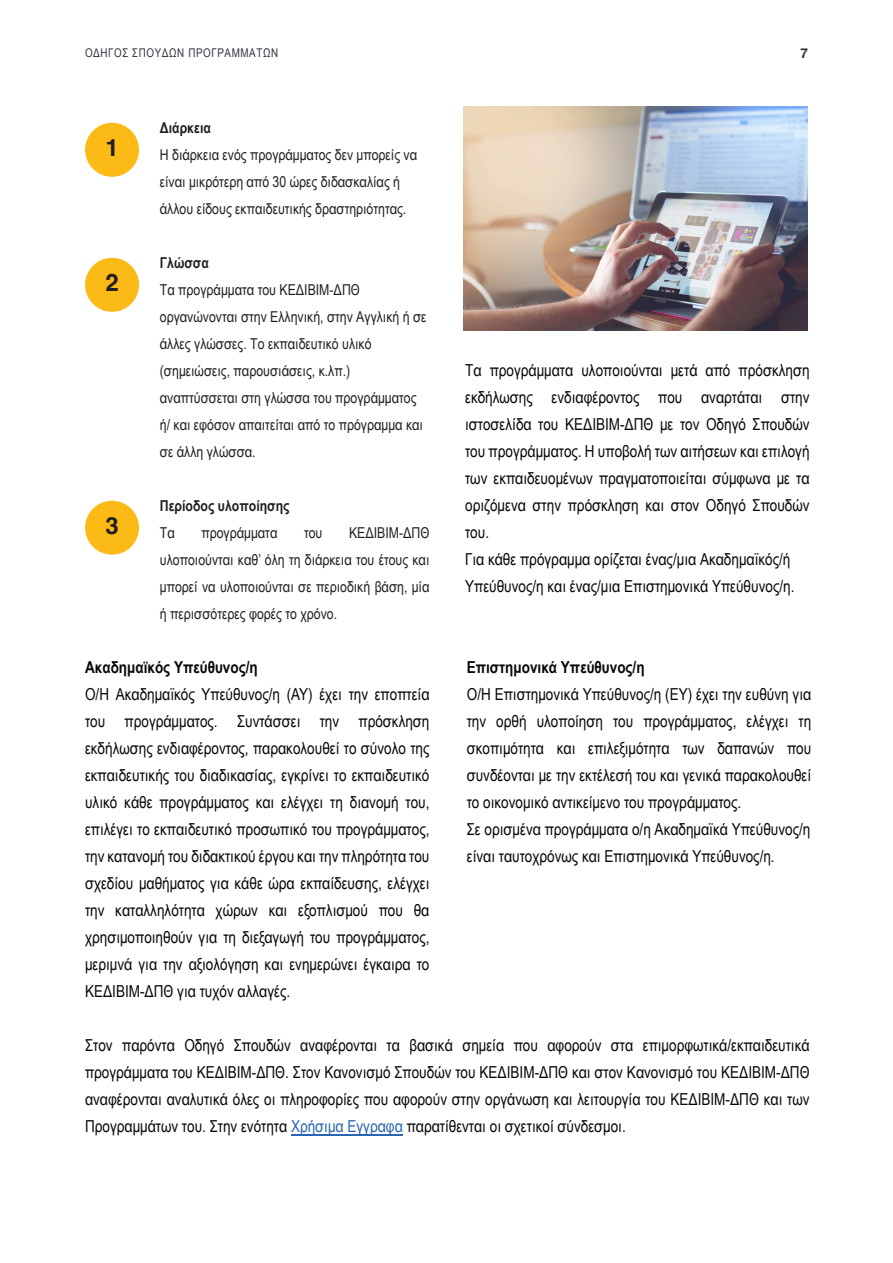
<style>
.page{position:relative;width:893px;height:1263px;background:#fff}
.page>*{position:absolute;margin:0;border:0;box-sizing:border-box;transform-origin:0 0}
.t1{font:700 24px "Helvetica";color:#231f20}
.t2{font:16.5px/27px "Arial Narrow";color:#080704}
.t3{font:700 16.5px "Arial Narrow";color:#080704}
.t4{font:15px/27px "Arial Narrow";color:#231f20}
.t5{font:700 15px "Arial Narrow";color:#231f20}
.t6{font:700 13.5px "Helvetica";color:#32323f}
.t7{font:12px "Arial Narrow";letter-spacing:.05em;color:#32323f}
.s1{color:#2965b1}
</style>
<div class="page">
<hr style="left:0;top:322px;width:1px;height:432px;background:#32323f">
<img style="left:463px;top:106px;width:345px;height:225px">
<hr style="left:291px;top:1134px;width:112px;height:1px;background:#2965b1">
<div style="left:85px;top:123px;width:54px;height:54px;background:#fcba17;border-radius:50%"></div>
<div style="left:85px;top:258px;width:54px;height:54px;background:#fcba17;border-radius:50%"></div>
<div style="left:85px;top:501px;width:54px;height:54px;background:#fcba17;border-radius:50%"></div>
<p class="t7" style="left:85px;top:49px;width:195px">ΟΔΗΓΟΣ ΣΠΟΥΔΩΝ ΠΡΟΓΡΑΜΜΑΤΩΝ</p>
<p class="t6" style="left:800px;top:48px;width:9px">7</p>
<h1 class="t1" style="left:105px;top:138px;width:15px">1</h1>
<h1 class="t1" style="left:105px;top:273px;width:15px">2</h1>
<h1 class="t1" style="left:105px;top:516px;width:15px">3</h1>
<p class="t5" style="left:160px;top:122px;width:53px">Διάρκεια</p>
<p class="t4" style="left:160px;top:143px;width:259px">Η διάρκεια ενός προγράμματος δεν μπορείς να είναι μικρότερη από 30 ώρες διδασκαλίας ή άλλου είδους εκπαιδευτικής δραστηριότητας.</p>
<p class="t5" style="left:160px;top:257px;width:51px">Γλώσσα</p>
<p class="t4" style="left:160px;top:278px;width:268px">Τα προγράμματα του ΚΕΔΙΒΙΜ-ΔΠΘ οργανώνονται στην Ελληνική, στην Αγγλική ή σε άλλες γλώσσες. Το εκπαιδευτικό υλικό (σημειώσεις, παρουσιάσεις, κ.λπ.) αναπτύσσεται στη γλώσσα του προγράμματoς ή/ και εφόσον απαιτείται από το πρόγραμμα και σε άλλη γλώσσα.</p>
<p class="t5" style="left:160px;top:500px;width:131px">Περίοδος υλοποίησης</p>
<p class="t4" style="left:160px;top:521px;width:16px">Τα</p>
<p class="t4" style="left:201px;top:521px;width:78px">προγράμματα</p>
<p class="t4" style="left:304px;top:521px;width:20px">του</p>
<p class="t4" style="left:160px;top:521px;width:271px;text-align:justify;text-indent:189px">ΚΕΔΙΒΙΜ-ΔΠΘ υλοποιούνται καθ’ όλη τη διάρκεια του έτους και μπορεί να υλοποιούνται σε περιοδική βάση, μία ή περισσότερες φορές το χρόνο.</p>
<p class="t3" style="left:85px;top:661px;width:174px">Ακαδημαϊκός Υπεύθυνος/η</p>
<p class="t2" style="left:85px;top:683px;width:346px;text-align:justify">Ο/Η Ακαδημαϊκός Υπεύθυνος/η (AY) έχει την εποπτεία του προγράμματος. Συντάσσει την πρόσκληση εκδήλωσης ενδιαφέροντος, παρακολουθεί το σύνολο της εκπαιδευτικής του διαδικασίας, εγκρίνει το εκπαιδευτικό υλικό κάθε προγράμματος και ελέγχει τη διανομή του, επιλέγει το εκπαιδευτικό προσωπικό του προγράμματος, την κατανομή του διδακτικού έργου και την πληρότητα του σχεδίου μαθήματος για κάθε ώρα εκπαίδευσης, ελέγχει την καταλληλότητα χώρων και εξοπλισμού που θα χρησιμοποιηθούν για τη διεξαγωγή του προγράμματος, μεριμνά για την αξιολόγηση και ενημερώνει έγκαιρα το ΚΕΔΙΒΙΜ-ΔΠΘ για τυχόν αλλαγές.</p>
<p class="t2" style="left:465px;top:359px;width:346px">Τα προγράμματα υλοποιούνται μετά από πρόσκληση εκδήλωσης ενδιαφέροντος που αναρτάται στην ιστοσελίδα του ΚΕΔΙΒΙΜ-ΔΠΘ με τον Οδηγό Σπουδών του προγράμματος. Η υποβολή των αιτήσεων και επιλογή των εκπαιδευομένων πραγματοποιείται σύμφωνα με τα οριζόμενα στην πρόσκληση και στον Οδηγό Σπουδών του.<br>Για κάθε πρόγραμμα ορίζεται ένας/μια Ακαδημαϊκός/ή Υπεύθυνος/η και ένας/μια Επιστημονικά Υπεύθυνος/η.</p>
<p class="t3" style="left:467px;top:661px;width:179px">Επιστημονικά Υπεύθυνος/η</p>
<p class="t2" style="left:467px;top:683px;width:346px">Ο/Η Επιστημονικά Υπεύθυνος/η (EY) έχει την ευθύνη για την ορθή υλοποίηση του προγράμματος, ελέγχει τη σκοπιμότητα και επιλεξιμότητα των δαπανών που συνδέονται με την εκτέλεσή του και γενικά παρακολουθεί το οικονομικό αντικείμενο του προγράμματος.<br>Σε ορισμένα προγράμματα ο/η Ακαδημαϊκά Υπεύθυνος/η είναι ταυτοχρόνως και Επιστημονικά Υπεύθυνος/η.</p>
<p class="t2" style="left:85px;top:1034px;width:726px;text-align:justify">Στον παρόντα Οδηγό Σπουδών αναφέρονται τα βασικά σημεία που αφορούν στα επιμορφωτικά/εκπαιδευτικά προγράμματα του ΚΕΔΙΒΙΜ-ΔΠΘ. Στον Κανονισμό Σπουδών του ΚΕΔΙΒΙΜ-ΔΠΘ και στον Κανονισμό του ΚΕΔΙΒΙΜ-ΔΠΘ αναφέρονται αναλυτικά όλες οι πληροφορίες που αφορούν στην οργάνωση και λειτουργία του ΚΕΔΙΒΙΜ-ΔΠΘ και των Προγραμμάτων του. Στην ενότητα <span class="s1">Χρήσιμα Εγγραφα</span> παρατίθενται οι σχετικοί σύνδεσμοι.</p>
</div>
